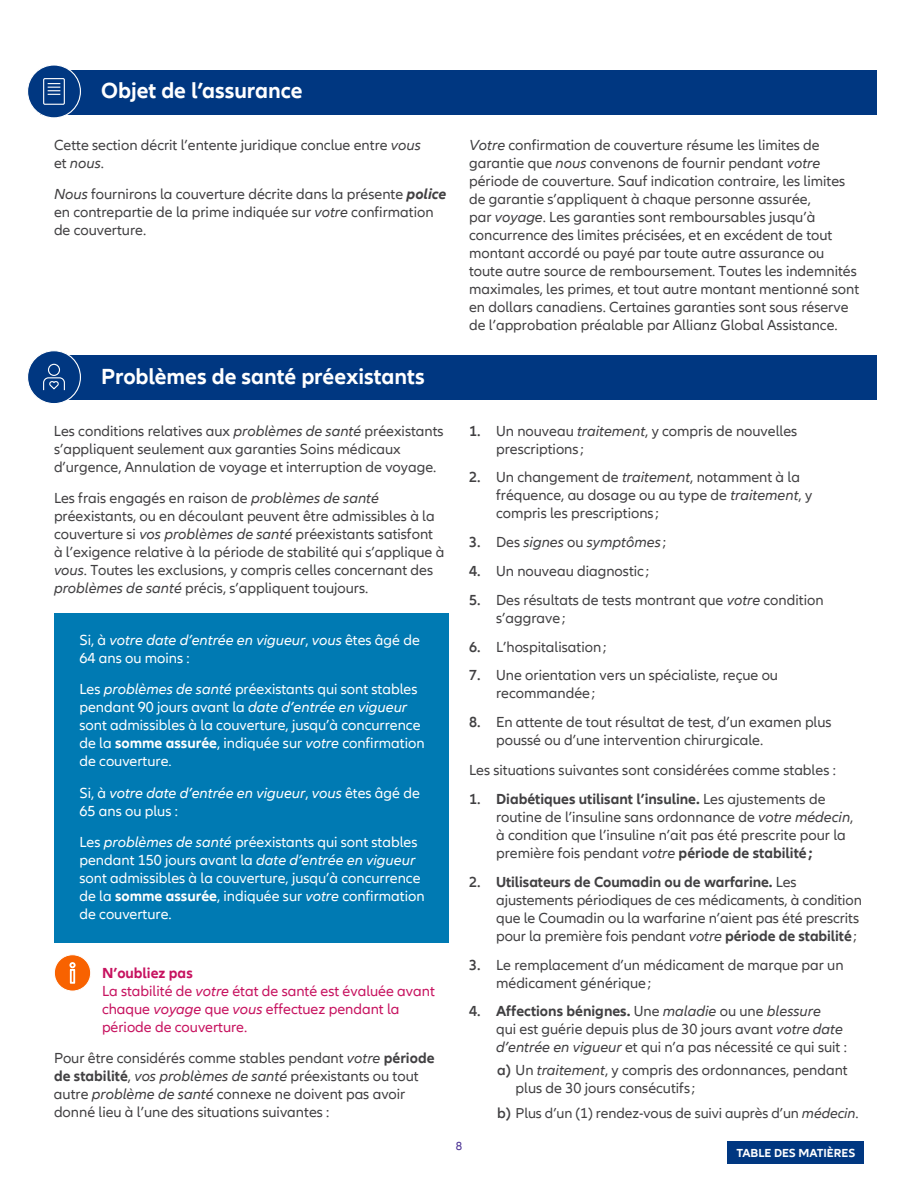
<style>
.page{position:relative;width:918px;height:1188px;background:#fff}
.page>*{position:absolute;margin:0;border:0;box-sizing:border-box;transform-origin:0 0}
.t1{font:700 22.5px "Allianz Neo";letter-spacing:-.005em;color:#fff}
.t2{font:15px/18px "Allianz Neo";color:#414042}
.t3{font:15px/18px "Allianz Neo";color:#fff}
.t4{font:italic 15px/18px "Allianz Neo";color:#fff}
.t5{font:15px/18px "Allianz Neo";color:#c7125f}
.t6{font:italic 15px "Allianz Neo";color:#414042}
.t7{font:700 15px "Allianz Neo";color:#c7125f}
.t8{font:600 15px "Allianz Neo";color:#414042}
.t9{font:14.7px "Allianz Neo";letter-spacing:-.005em;color:#414042}
.t10{font:700 12px "Allianz Neo";color:#fff}
.t11{font:12px "Allianz Neo";color:#492f92}
.s1{font-style:italic}
.s2{font-weight:700;font-style:italic}
.s3{font-style:normal}
.s4{font-weight:700}
.s5{font-weight:600}
.s6{font-weight:600;font-style:normal}
.s7{font-weight:600;font-size:15px}
</style>
<div class="page">
<div style="left:54px;top:663px;width:395px;height:127px;background:#007ab3"></div>
<div style="left:54px;top:816px;width:395px;height:127px;background:#007ab3"></div>
<div style="left:54px;top:613px;width:395px;height:74px;background:#007ab3"></div>
<div style="left:40px;top:70px;width:838px;height:44px;background:#003781"></div>
<div style="left:28px;top:65px;width:52px;height:53px;background:#003781;border-radius:50%"></div>
<div style="left:27px;top:64px;width:54px;height:54px;border:1px solid #fff;border-radius:50%"></div>
<div style="left:43px;top:78px;width:22px;height:27px;border:1px solid #fff"></div>
<svg style="left:48px;top:83px;width:12px;height:12px"></svg>
<div style="left:40px;top:356px;width:838px;height:44px;background:#003781"></div>
<div style="left:28px;top:351px;width:52px;height:53px;background:#003781;border-radius:50%"></div>
<div style="left:27px;top:350px;width:54px;height:54px;border:1px solid #fff;border-radius:50%"></div>
<svg style="left:43px;top:363px;width:22px;height:28px"></svg>
<div style="left:54px;top:766px;width:395px;height:74px;background:#007ab3"></div>
<div style="left:54px;top:955px;width:37px;height:36px;background:#f86200;border-radius:50%"></div>
<div style="left:54px;top:954px;width:37px;height:37px;border:1px solid #fff;border-radius:50%"></div>
<svg style="left:69px;top:962px;width:7px;height:21px"></svg>
<div style="left:728px;top:1141px;width:136px;height:23px;background:#003781"></div>
<h2 class="t1" style="left:101px;top:78px;width:203px">Objet de l’assurance</h2>
<p class="t2" style="left:54px;top:136px;width:368px">Cette section décrit l’entente juridique conclue entre <span class="s1">vous </span>et <span class="s1">nous</span>.</p>
<p class="t2" style="left:54px;top:186px;width:394px"><span class="s1">Nous</span> fournirons la couverture décrite dans la présente <span class="s2">police </span>en contrepartie de la prime indiquée sur <span class="s1">votre</span> confirmation de couverture.</p>
<h2 class="t1" style="left:101px;top:363px;width:325px">Problèmes de santé préexistants</h2>
<p class="t2" style="left:469px;top:136px;width:392px"><span class="s1">Votre</span> confirmation de couverture résume les limites de garantie que <span class="s1">nous</span> convenons de fournir pendant <span class="s1">votre </span>période de couverture. Sauf indication contraire, les limites de garantie s’appliquent à chaque personne assurée,<br>par <span class="s1">voyage</span>. Les garanties sont remboursables jusqu’à concurrence des limites précisées, et en excédent de tout montant accordé ou payé par toute autre assurance ou toute autre source de remboursement. Toutes les indemnités maximales, les primes, et tout autre montant mentionné sont en dollars canadiens. Certaines garanties sont sous réserve de l’approbation préalable par Allianz Global Assistance.</p>
<p class="t2" style="left:54px;top:422px;width:391px">Les conditions relatives aux <span class="s1">problèmes de santé</span> préexistants s’appliquent seulement aux garanties Soins médicaux d’urgence, Annulation de voyage et interruption de voyage.</p>
<p class="t2" style="left:54px;top:490px;width:392px">Les frais engagés en raison de <span class="s1">problèmes de santé </span>préexistants, ou en découlant peuvent être admissibles à la couverture si <span class="s1">vos problèmes de santé</span> préexistants satisfont à l’exigence relative à la période de stabilité qui s’applique à <span class="s1">vous</span>. Toutes les exclusions, y compris celles concernant des <span class="s1">problèmes de santé</span> précis, s’appliquent toujours.</p>
<p class="t4" style="left:80px;top:631px;width:342px"><span class="s3">Si, à</span> votre date d’entrée en vigueur<span class="s3">,</span> vous <span class="s3">êtes âgé de<br>64 ans ou moins :</span></p>
<p class="t3" style="left:80px;top:681px;width:347px">Les <span class="s1">problèmes de santé</span> préexistants qui sont stables pendant 90 jours avant la <span class="s1">date d’entrée en vigueur </span>sont admissibles à la couverture, jusqu’à concurrence de la <span class="s4">somme assurée</span>, indiquée sur <span class="s1">votre</span> confirmation de couverture.</p>
<p class="t4" style="left:80px;top:784px;width:342px"><span class="s3">Si, à</span> votre date d’entrée en vigueur<span class="s3">,</span> vous <span class="s3">êtes âgé de<br>65 ans ou plus :</span></p>
<p class="t3" style="left:80px;top:834px;width:347px">Les <span class="s1">problèmes de santé</span> préexistants qui sont stables pendant 150 jours avant la <span class="s1">date d’entrée en vigueur </span>sont admissibles à la couverture, jusqu’à concurrence de la <span class="s4">somme assurée</span>, indiquée sur <span class="s1">votre</span> confirmation de couverture.</p>
<h3 class="t7" style="left:102px;top:964px;width:92px">N’oubliez pas</h3>
<p class="t5" style="left:102px;top:982px;width:334px">La stabilité de <span class="s1">votre</span> état de santé est évaluée avant chaque <span class="s1">voyage</span> que <span class="s1">vous</span> effectuez pendant la période de couverture.</p>
<p class="t2" style="left:54px;top:1050px;width:382px">Pour être considérés comme stables pendant <span class="s1">votre</span> <span class="s4">période de stabilité</span>, <span class="s1">vos problèmes de santé</span> préexistants ou tout autre <span class="s1">problème de santé</span> connexe ne doivent pas avoir donné lieu à l’une des situations suivantes :</p>
<p class="t2" style="left:496px;top:422px;width:303px;text-indent:-27px"><span class="s5">1.</span> Un nouveau <span class="s1">traitement</span>, y compris de nouvelles prescriptions ;</p>
<p class="t2" style="left:496px;top:469px;width:318px;text-indent:-27px"><span class="s5">2.</span> Un changement de <span class="s1">traitement</span>, notamment à la fréquence, au dosage ou au type de <span class="s1">traitement</span>, y compris les prescriptions ;</p>
<p class="t6" style="left:469px;top:534px;width:198px"><span class="s6">3.</span> <span class="s3">Des</span> signes <span class="s3">ou</span> symptômes <span class="s3">;</span></p>
<p class="t2" style="left:469px;top:562px;width:182px"><span class="s5">4.</span> Un nouveau diagnostic ;</p>
<p class="t2" style="left:496px;top:591px;width:329px;text-indent:-27px"><span class="s5">5.</span> Des résultats de tests montrant que <span class="s1">votre</span> condition s’aggrave ;</p>
<p class="t2" style="left:469px;top:638px;width:139px"><span class="s5">6.</span> L’hospitalisation;</p>
<p class="t2" style="left:496px;top:667px;width:283px;text-indent:-27px"><span class="s5">7.</span> Une orientation vers un spécialiste, reçue ou recommandée ;</p>
<p class="t2" style="left:496px;top:714px;width:337px;text-indent:-27px"><span class="s5">8.</span> En attente de tout résultat de test, d’un examen plus poussé ou d’une intervention chirurgicale.</p>
<p class="t2" style="left:469px;top:761px;width:368px">Les situations suivantes sont considérées comme stables :</p>
<p class="t2" style="left:496px;top:790px;width:359px;text-indent:-27px"><span class="s5">1.</span> <span class="s4">Diabétiques utilisant l’insuline.</span> Les ajustements de routine de l’insuline sans ordonnance de <span class="s1">votre médecin</span>, à condition que l’insuline n’ait pas été prescrite pour la première fois pendant <span class="s1">votre</span> <span class="s4">période de stabilité ;</span></p>
<p class="t2" style="left:496px;top:873px;width:367px;text-indent:-27px"><span class="s5">2.</span> <span class="s4">Utilisateurs de Coumadin ou de warfarine.</span> Les ajustements périodiques de ces médicaments, à condition que le Coumadin ou la warfarine n’aient pas été prescrits pour la première fois pendant <span class="s1">votre</span> <span class="s4">période de stabilité</span> ;</p>
<p class="t2" style="left:496px;top:956px;width:349px;text-indent:-27px"><span class="s5">3.</span> Le remplacement d’un médicament de marque par un médicament générique ;</p>
<p class="t8" style="left:469px;top:1003px;width:13px">4.</p>
<p class="t2" style="left:496px;top:1003px;width:352px"><span class="s4">Affections bénignes.</span> Une <span class="s1">maladie</span> ou une <span class="s1">blessure<br></span>qui est guérie depuis plus de 30 jours avant <span class="s1">votre date d’entrée en vigueur</span> et qui n’a pas nécessité ce qui suit :</p>
<p class="t2" style="left:516px;top:1061px;width:334px;text-indent:-18px"><span class="s5">a)</span> Un <span class="s1">traitement</span>, y compris des ordonnances, pendant plus de 30 jours consécutifs ;</p>
<p class="t11" style="left:456px;top:1140px;width:8px">8</p>
<p class="t9" style="left:497px;top:1104px;width:363px"><span class="s7">b)</span> Plus d’un (1) rendez-vous de suivi auprès d’un <span class="s1">médecin</span>.</p>
<p class="t10" style="left:737px;top:1146px;width:120px">TABLE DES MATIÈRES</p>
</div>
